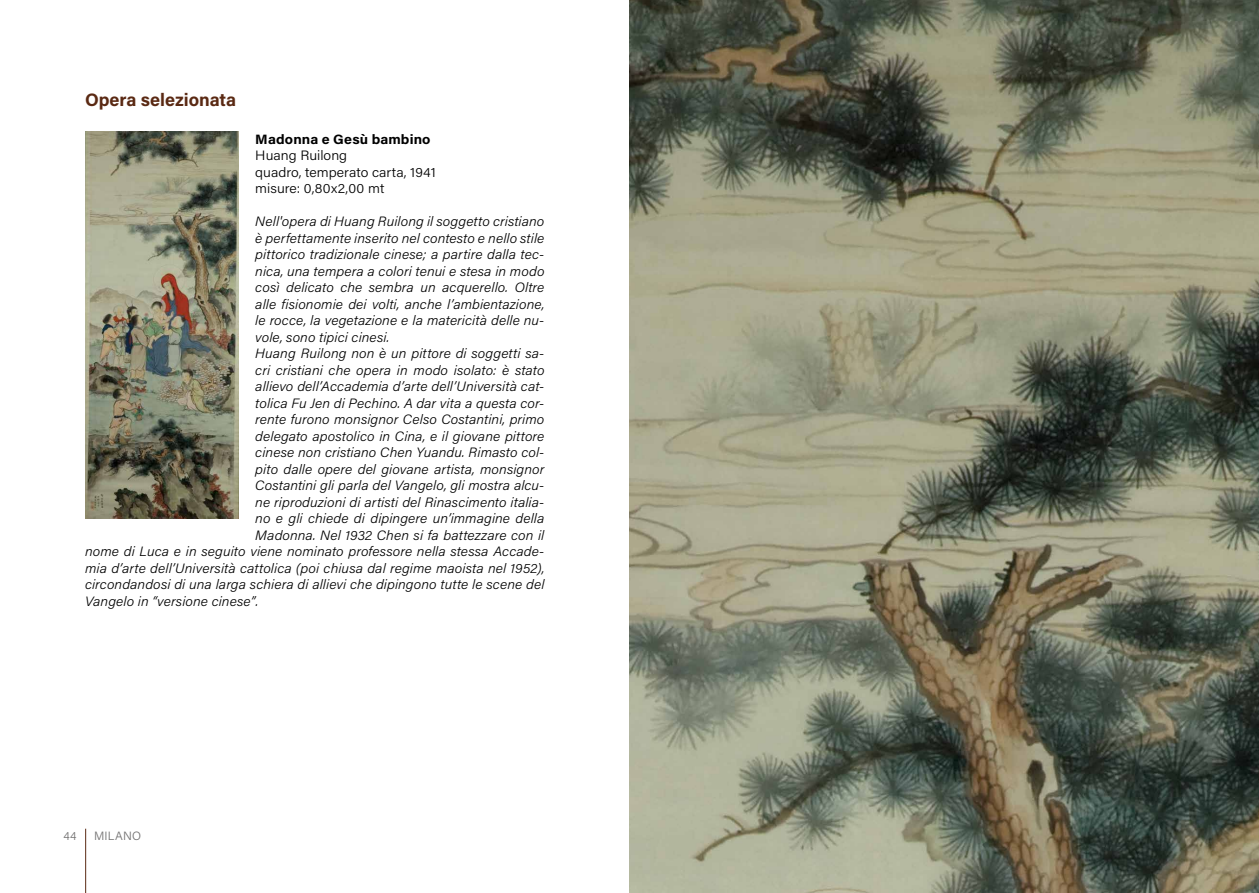
<style>
.page{position:relative;width:1259px;height:893px;background:#fff}
.page>*{position:absolute;margin:0;border:0;box-sizing:border-box;transform-origin:0 0}
.t1{font:700 18px "Acumin Pro";color:#5a2913}
.t2{font:italic 300 13.5px "Acumin Pro";letter-spacing:.005em;color:#000;scale:1.05 1}
.t3{font:300 13.5px/16.5px "Acumin Pro";color:#000;scale:1.05 1}
.t4{font:700 13.5px "Acumin Pro";letter-spacing:.01em;color:#000;scale:1.05 1}
.t5{font:300 12px "Acumin Pro";letter-spacing:.015em;color:#706f6f}
</style>
<div class="page">
<hr style="left:85px;top:829px;width:1px;height:64px;background:#5a2913">
<img style="left:85px;top:132px;width:153px;height:387px">
<img style="left:629px;top:0;width:630px;height:893px">
<h1 class="t1" style="left:85px;top:87px;width:153px">Opera selezionata</h1>
<p class="t4" style="left:255px;top:129px;width:168px">Madonna e Gesù bambino</p>
<p class="t3" style="left:255px;top:147px;width:173px">Huang Ruilong<br>quadro, temperato carta, 1941 misure: 0,80x2,00 mt</p>
<p class="t2" style="left:255px;top:212px;width:277px">Nell'opera di Huang Ruilong il soggetto cristiano</p>
<p class="t2" style="left:255px;top:228px;width:277px">è perfettamente inserito nel contesto e nello stile</p>
<p class="t2" style="left:255px;top:245px;width:277px">pittorico tradizionale cinese; a partire dalla tec-</p>
<p class="t2" style="left:255px;top:261px;width:277px">nica, una tempera a colori tenui e stesa in modo</p>
<p class="t2" style="left:255px;top:278px;width:277px">così delicato che sembra un acquerello. Oltre</p>
<p class="t2" style="left:255px;top:294px;width:277px">alle fisionomie dei volti, anche l’ambientazione,</p>
<p class="t2" style="left:255px;top:311px;width:277px">le rocce, la vegetazione e la matericità delle nu-</p>
<p class="t2" style="left:255px;top:327px;width:129px">vole, sono tipici cinesi.</p>
<p class="t2" style="left:255px;top:344px;width:277px">Huang Ruilong non è un pittore di soggetti sa-</p>
<p class="t2" style="left:255px;top:360px;width:277px">cri cristiani che opera in modo isolato: è stato</p>
<p class="t2" style="left:255px;top:377px;width:277px">allievo dell’Accademia d’arte dell’Università cat-</p>
<p class="t2" style="left:255px;top:393px;width:277px">tolica Fu Jen di Pechino. A dar vita a questa cor-</p>
<p class="t2" style="left:255px;top:410px;width:277px">rente furono monsignor Celso Costantini, primo</p>
<p class="t2" style="left:255px;top:426px;width:277px">delegato apostolico in Cina, e il giovane pittore</p>
<p class="t2" style="left:255px;top:443px;width:277px">cinese non cristiano Chen Yuandu. Rimasto col-</p>
<p class="t2" style="left:255px;top:459px;width:277px">pito dalle opere del giovane artista, monsignor</p>
<p class="t2" style="left:255px;top:476px;width:277px">Costantini gli parla del Vangelo, gli mostra alcu-</p>
<p class="t2" style="left:255px;top:492px;width:277px">ne riproduzioni di artisti del Rinascimento italia-</p>
<p class="t2" style="left:255px;top:509px;width:277px">no e gli chiede di dipingere un’immagine della</p>
<p class="t2" style="left:255px;top:525px;width:277px">Madonna. Nel 1932 Chen si fa battezzare con il</p>
<p class="t2" style="left:85px;top:542px;width:439px">nome di Luca e in seguito viene nominato professore nella stessa Accade-</p>
<p class="t2" style="left:85px;top:558px;width:439px">mia d’arte dell’Università cattolica (poi chiusa dal regime maoista nel 1952),</p>
<p class="t2" style="left:85px;top:575px;width:439px">circondandosi di una larga schiera di allievi che dipingono tutte le scene del</p>
<p class="t2" style="left:85px;top:591px;width:166px">Vangelo in “versione cinese”.</p>
<p class="t5" style="left:63px;top:827px;width:15px">44</p>
<p class="t5" style="left:94px;top:827px;width:48px">MILANO</p>
</div>
